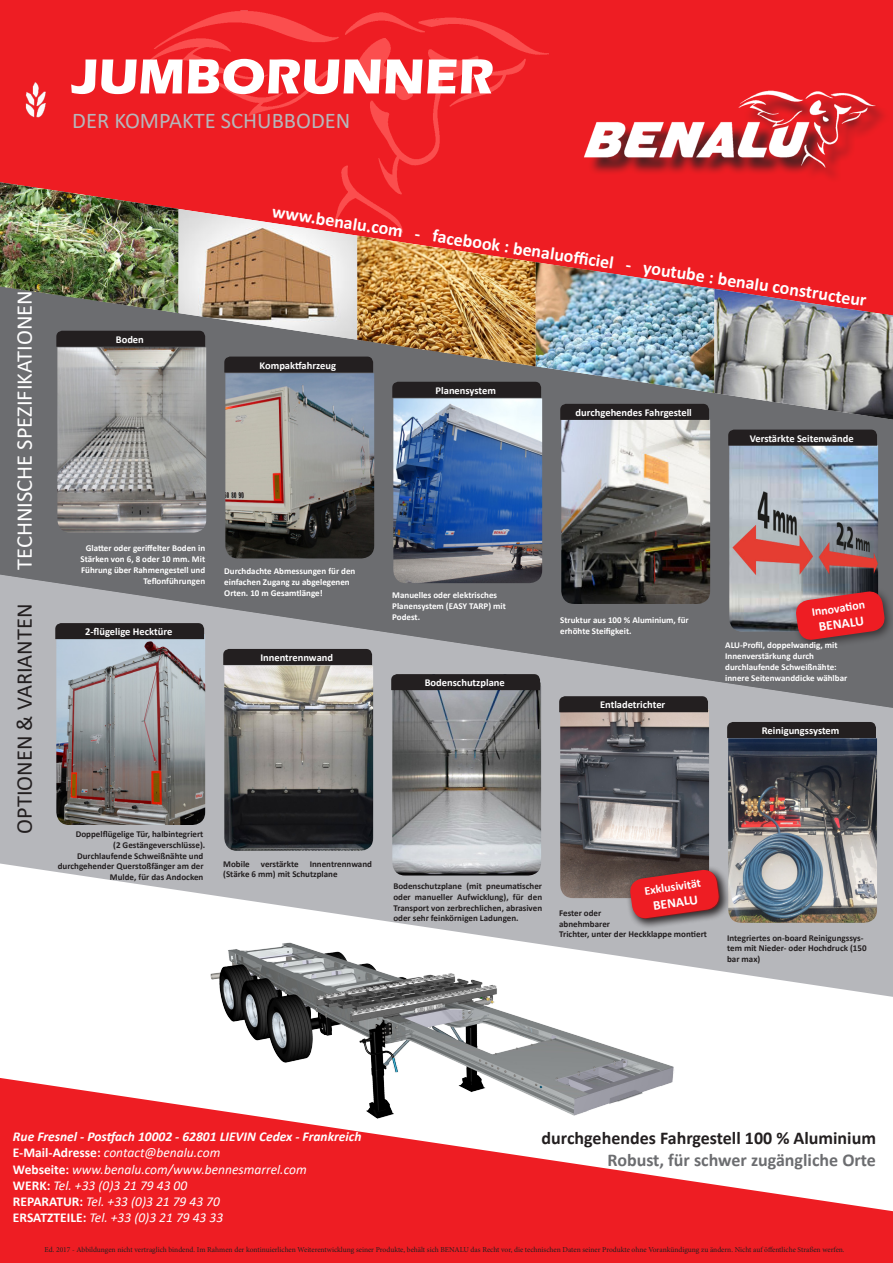
<style>
.page{position:relative;width:893px;height:1263px;background:#fff}
.page>*{position:absolute;margin:0;border:0;box-sizing:border-box;transform-origin:0 0}
.t1{font:700 51px "Eras ITC";color:#fff}
.t2{font:22.5px "Calibri";color:#fff}
.t3{font:22.5px "Calibri";color:#b6b7bb}
.t4{font:22.5px "Calibri";color:#231f20}
.t5{font:700 18px "Calibri";color:#fff}
.t6{font:700 18px "Calibri";color:#231f20}
.t7{font:700 18px "Calibri";color:#6c6d70}
.t8{font:italic 13.5px "Calibri";color:#fff}
.t9{font:italic 700 13.5px "Calibri";color:#fff}
.t10{font:700 13.5px "Calibri";color:#fff}
.t11{font:700 12px "Calibri";color:#fff}
.t12{font:700 10.5px "Calibri";color:#fff}
.t13{font:700 9px/10.8px "Calibri";color:#231f20}
.t14{font:700 9px/10.8px "Calibri";color:#fff;text-align:right}
.t15{font:7.5px "Minion Pro";color:#231f20}
.s1{font-weight:700;font-style:normal}
</style>
<div class="page">
<img style="left:221px;top:997px;width:453px;height:81px">
<div style="left:0;top:316px;width:893px;height:259px;background:#6c6d70"></div>
<svg style="left:0;top:1078px;width:893px;height:185px;fill:#ee1d23"></svg>
<div style="left:0;top:0;width:893px;height:316px;background:#ee1d23"></div>
<img style="left:18px;top:77px;width:38px;height:51px">
<div style="left:588px;top:94px;width:304px;height:90px;background:#ee1d23"></div>
<img style="left:581px;top:87px;width:297px;height:85px">
<img style="left:141px;top:0;width:413px;height:250px">
<img style="left:0;top:182px;width:179px;height:131px">
<img style="left:179px;top:209px;width:178px;height:131px">
<img style="left:357px;top:236px;width:179px;height:130px">
<img style="left:536px;top:262px;width:178px;height:131px">
<img style="left:714px;top:289px;width:179px;height:131px">
<img style="left:729px;top:445px;width:149px;height:130px">
<img style="left:393px;top:398px;width:149px;height:177px">
<img style="left:561px;top:420px;width:149px;height:155px">
<svg style="left:0;top:575px;width:893px;height:422px;fill:#b6b7bb"></svg>
<img style="left:225px;top:373px;width:149px;height:185px">
<img style="left:57px;top:347px;width:149px;height:186px">
<img style="left:728px;top:738px;width:149px;height:185px">
<img style="left:392px;top:674px;width:149px;height:201px">
<img style="left:560px;top:709px;width:149px;height:189px">
<img style="left:224px;top:666px;width:149px;height:185px">
<img style="left:56px;top:634px;width:149px;height:191px">
<div style="left:791px;top:587px;width:102px;height:63px;background:#231f20;opacity:.75"></div>
<svg style="left:795px;top:591px;width:90px;height:50px"></svg>
<svg style="left:728px;top:430px;width:149px;height:16px"></svg>
<svg style="left:392px;top:382px;width:149px;height:16px"></svg>
<svg style="left:560px;top:404px;width:149px;height:16px"></svg>
<svg style="left:224px;top:357px;width:149px;height:16px"></svg>
<svg style="left:56px;top:331px;width:149px;height:16px"></svg>
<svg style="left:391px;top:674px;width:149px;height:16px"></svg>
<svg style="left:559px;top:696px;width:149px;height:16px"></svg>
<div style="left:223px;top:649px;width:149px;height:16px;background:#231f20"></div>
<svg style="left:55px;top:623px;width:149px;height:16px"></svg>
<div style="left:727px;top:722px;width:149px;height:16px;background:#231f20"></div>
<div style="left:625px;top:865px;width:105px;height:64px;background:#231f20;opacity:.75"></div>
<svg style="left:629px;top:869px;width:92px;height:51px"></svg>
<p class="t1" style="left:72px;top:47px;width:423px">JUMBORUNNER</p>
<p class="t3" style="left:72px;top:105px;width:280px">DER KOMPAKTE SCHUBBODEN</p>
<p class="t2" style="left:9px;top:570px;width:281px;rotate:-90deg">TECHNISCHE SPEZIFIKATIONEN</p>
<p class="t4" style="left:9px;top:834px;width:232px;rotate:-90deg">OPTIONEN &amp; VARIANTEN</p>
<p class="t12" style="left:116px;top:332px;width:30px">Boden</p>
<p class="t5" style="left:274px;top:202px;width:602px;rotate:8deg">www.benalu.com - facebook : benaluoffi ciel - youtube : benalu constructeur</p>
<p class="t12" style="left:260px;top:358px;width:78px">Kompaktfahrzeug</p>
<p class="t12" style="left:436px;top:383px;width:62px">Planensystem</p>
<p class="t12" style="left:576px;top:405px;width:118px">durchgehendes Fahrgestell</p>
<p class="t12" style="left:750px;top:431px;width:105px">Verstärkte Seitenwände</p>
<p class="t14" style="left:86px;top:543px;width:121px">Glatter oder geriffelter Boden in</p>
<p class="t14" style="left:81px;top:553px;width:126px">Stärken von 6, 8 oder 10 mm. Mit</p>
<p class="t14" style="left:81px;top:564px;width:126px">Führung über Rahmengestell und<br>Teflonführungen</p>
<p class="t12" style="left:85px;top:624px;width:89px">2-flügelige Hecktüre</p>
<p class="t14" style="left:224px;top:566px;width:133px">Durchdachte Abmessungen für den</p>
<p class="t14" style="left:224px;top:576px;width:127px">einfachen Zugang zu abgelegenen</p>
<p class="t14" style="left:224px;top:587px;width:100px">Orten. 10 m Gesamtlänge!</p>
<p class="t12" style="left:260px;top:650px;width:74px">Innentrennwand</p>
<p class="t14" style="left:392px;top:589px;width:106px">Manuelles oder elektrisches</p>
<p class="t14" style="left:392px;top:600px;width:115px">Planensystem (EASY TARP) mit</p>
<p class="t14" style="left:392px;top:611px;width:29px">Podest.</p>
<p class="t12" style="left:425px;top:675px;width:82px">Bodenschutzplane</p>
<p class="t14" style="left:560px;top:615px;width:130px">Struktur aus 100 % Aluminium, für</p>
<p class="t14" style="left:560px;top:626px;width:73px">erhöhte Steifigkeit.</p>
<p class="t12" style="left:600px;top:697px;width:67px">Entladetrichter</p>
<p class="t11" style="left:811px;top:604px;width:55px;rotate:-8deg">Innovati on</p>
<p class="t10" style="left:817px;top:617px;width:47px;rotate:-8deg">BENALU</p>
<p class="t14" style="left:725px;top:640px;width:114px">ALU-Profil, doppelwandig, mit</p>
<p class="t14" style="left:725px;top:650px;width:90px">Innenverstärkung durch</p>
<p class="t14" style="left:725px;top:661px;width:113px">durchlaufende Schweißnähte:</p>
<p class="t14" style="left:725px;top:672px;width:124px">innere Seitenwanddicke wählbar</p>
<p class="t12" style="left:762px;top:723px;width:79px">Reinigungssystem</p>
<p class="t13" style="left:76px;top:828px;width:129px">Doppelflügelige Tür, halbintegriert</p>
<p class="t13" style="left:113px;top:839px;width:94px">(2 Gestängeverschlüsse).</p>
<p class="t13" style="left:77px;top:850px;width:128px">Durchlaufende Schweißnähte und</p>
<p class="t13" style="left:58px;top:861px;width:147px;text-align:right">durchgehender Querstoßfänger am der<br>Mulde, für das Andocken</p>
<p class="t13" style="left:223px;top:858px;width:150px">Mobile verstärkte Innentrennwand (Stärke 6 mm) mit Schutzplane</p>
<p class="t13" style="left:393px;top:880px;width:150px;text-align:justify">Bodenschutzplane (mit pneumatischer oder manueller Aufwicklung), für den Transport von zerbrechlichen, abrasiven oder sehr feinkörnigen Ladungen.</p>
<p class="t11" style="left:643px;top:882px;width:58px;rotate:-8deg">Exklusivität</p>
<p class="t10" style="left:652px;top:896px;width:47px;rotate:-8deg">BENALU</p>
<p class="t11" style="left:650px;top:882px;width:46px;rotate:-8deg">Exclusive</p>
<p class="t13" style="left:559px;top:907px;width:44px">Fester oder</p>
<p class="t13" style="left:559px;top:918px;width:52px">abnehmbarer</p>
<p class="t13" style="left:559px;top:929px;width:149px">Trichter, unter der Heckklappe montiert</p>
<p class="t13" style="left:727px;top:932px;width:141px">Integriertes on-board Reinigungssys&shy;tem mit Nieder- oder Hochdruck (150 bar max)</p>
<p class="t9" style="left:13px;top:1127px;width:350px">Rue Fresnel - Postfach 10002 - 62801 LIEVIN Cedex - Frankreich</p>
<p class="t8" style="left:13px;top:1143px;width:209px"><span class="s1">E-Mail-Adresse:</span> contact@benalu.com</p>
<p class="t8" style="left:13px;top:1160px;width:295px"><span class="s1">Webseite:</span> www.benalu.com/www.bennesmarrel.com</p>
<p class="t8" style="left:13px;top:1176px;width:176px"><span class="s1">WERK:</span> Tel. +33 (0)3 21 79 43 00</p>
<p class="t8" style="left:13px;top:1192px;width:208px"><span class="s1">REPARATUR:</span> Tel. +33 (0)3 21 79 43 70</p>
<p class="t8" style="left:13px;top:1208px;width:212px"><span class="s1">ERSATZTEILE:</span> Tel. +33 (0)3 21 79 43 33</p>
<p class="t6" style="left:542px;top:1125px;width:336px">durchgehendes Fahrgestell 100 % Aluminium</p>
<p class="t7" style="left:607px;top:1147px;width:270px">Robust, für schwer zugängliche Orte</p>
<p class="t15" style="left:44px;top:1245px;width:802px">Ed. 2017 - Abbildungen nicht vertraglich bindend. Im Rahmen der kontinuierlichen Weiterentwicklung seiner Produkte, behält sich BENALU das Recht vor, die technischen Daten seiner Produkte ohne Vorankündigung zu ändern. Nicht auf öffentliche Straßen werfen.</p>
</div>
